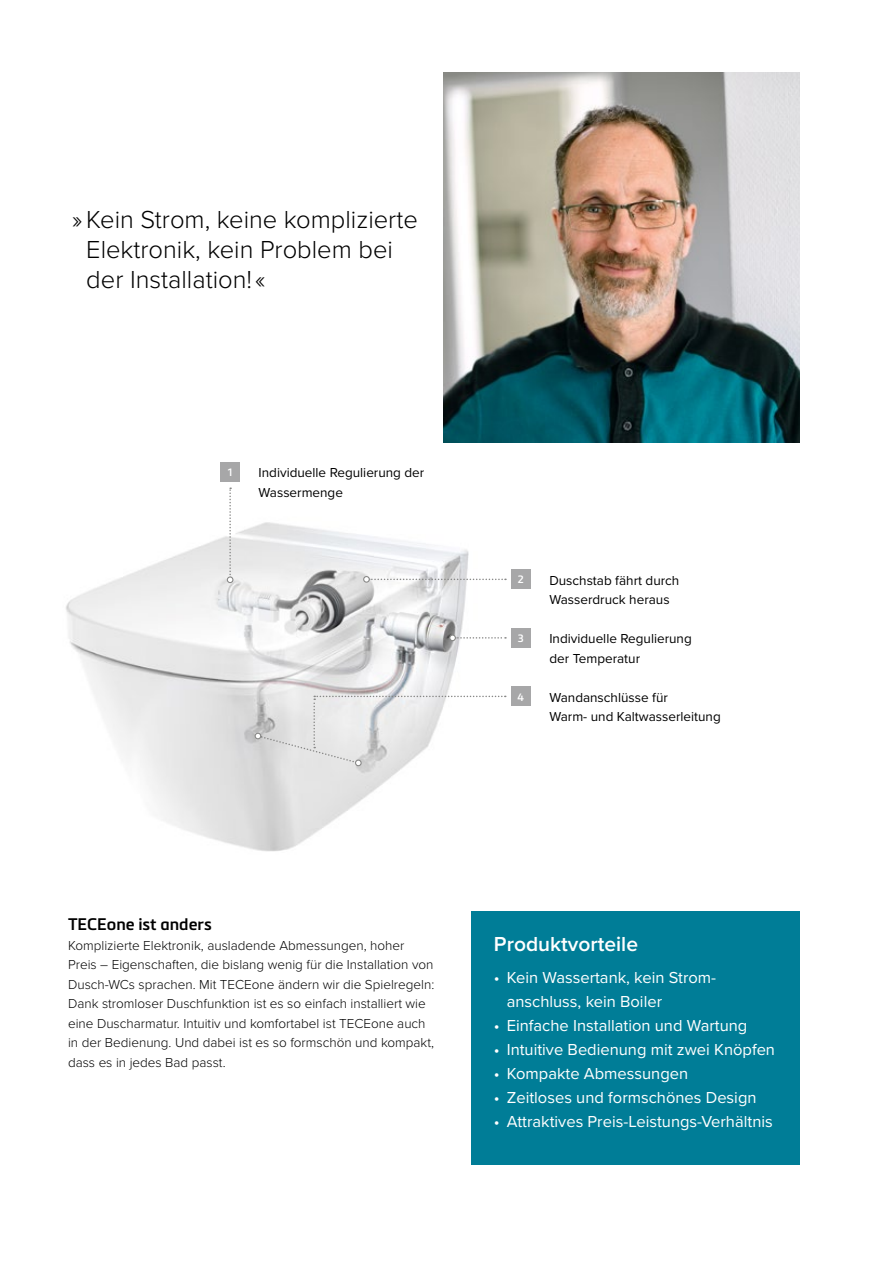
<style>
.page{position:relative;width:893px;height:1263px;background:#fff}
.page>*{position:absolute;margin:0;border:0;box-sizing:border-box;transform-origin:0 0}
.t1{font:300 25.5px/30px "Proxima Nova";color:#000}
.t2{font:600 21px "Proxima Nova";color:#fff}
.t3{font:16.5px/24px "Proxima Nova";color:#fff}
.t4{font:600 16.5px "Metronic Pro";color:#000}
.t5{font:300 13.5px/19.5px "Proxima Nova";color:#000}
.t6{font:13.5px/19.5px "Proxima Nova";color:#000}
.t7{font:600 10.5px "Metronic Pro";color:#fff}
</style>
<div class="page">
<img style="left:443px;top:72px;width:356px;height:371px">
<div style="left:471px;top:911px;width:328px;height:253px;background:#007d97"></div>
<img style="left:66px;top:522px;width:465px;height:330px">
<div style="left:511px;top:628px;width:20px;height:20px;background:#a7a7a8"></div>
<div style="left:220px;top:462px;width:20px;height:20px;background:#a7a7a8"></div>
<div style="left:511px;top:570px;width:20px;height:19px;background:#a7a7a8"></div>
<div style="left:511px;top:687px;width:20px;height:19px;background:#a7a7a8"></div>
<svg style="left:227px;top:487px;width:6px;height:96px"></svg>
<div style="left:227px;top:576px;width:6px;height:7px;border:1px solid #878786;border-radius:50%"></div>
<svg style="left:365px;top:577px;width:141px;height:5px"></svg>
<div style="left:363px;top:576px;width:7px;height:7px;border:1px solid #878786;border-radius:50%"></div>
<svg style="left:450px;top:635px;width:56px;height:6px"></svg>
<div style="left:449px;top:634px;width:7px;height:7px;border:1px solid #878786;border-radius:50%"></div>
<svg style="left:255px;top:696px;width:251px;height:70px"></svg>
<div style="left:254px;top:732px;width:8px;height:8px;border:1px solid #878786;border-radius:2px"></div>
<h1 class="t1" style="left:86px;top:204px;width:333px;text-indent:-14px">» Kein Strom, keine komplizierte<br>Elektronik, kein Problem bei der Installation! «</h1>
<p class="t7" style="left:227px;top:466px;width:8px">1</p>
<p class="t6" style="left:259px;top:463px;width:167px">Individuelle Regulierung der<br>Wassermenge</p>
<p class="t7" style="left:518px;top:573px;width:8px">2</p>
<p class="t6" style="left:549px;top:570px;width:131px">Duschstab fährt durch<br>Wasserdruck heraus</p>
<p class="t7" style="left:518px;top:632px;width:8px">3</p>
<p class="t6" style="left:549px;top:628px;width:144px">Individuelle Regulierung der Temperatur</p>
<p class="t7" style="left:518px;top:690px;width:8px">4</p>
<p class="t6" style="left:549px;top:687px;width:173px">Wandanschlüsse für<br>Warm- und Kaltwasserleitung</p>
<p class="t4" style="left:68px;top:914px;width:145px">TECEone ist anders</p>
<p class="t5" style="left:68px;top:935px;width:368px">Komplizierte Elektronik, ausladende Abmessungen, hoher Preis – Eigenschaften, die bislang wenig für die Installation von Dusch-WCs sprachen. Mit TECEone ändern wir die Spielregeln:<br>Dank stromloser Duschfunktion ist es so einfach installiert wie eine Duscharmatur. Intuitiv und komfortabel ist TECEone auch in der Bedienung. Und dabei ist es so formschön und kompakt, dass es in jedes Bad passt.</p>
<h2 class="t2" style="left:494px;top:928px;width:146px">Produktvorteile</h2>
<p class="t3" style="left:507px;top:965px;width:211px;text-indent:-13px">• Kein Wassertank, kein Strom&shy;anschluss, kein Boiler</p>
<p class="t3" style="left:494px;top:1013px;width:255px">• Einfache Installation und Wartung</p>
<p class="t3" style="left:494px;top:1037px;width:283px">• Intuitive Bedienung mit zwei Knöpfen</p>
<p class="t3" style="left:494px;top:1061px;width:196px">• Kompakte Abmessungen</p>
<p class="t3" style="left:494px;top:1085px;width:264px">• Zeitloses und formschönes Design</p>
<p class="t3" style="left:494px;top:1109px;width:280px">• Attraktives Preis-Leistungs-Verhältnis</p>
</div>
